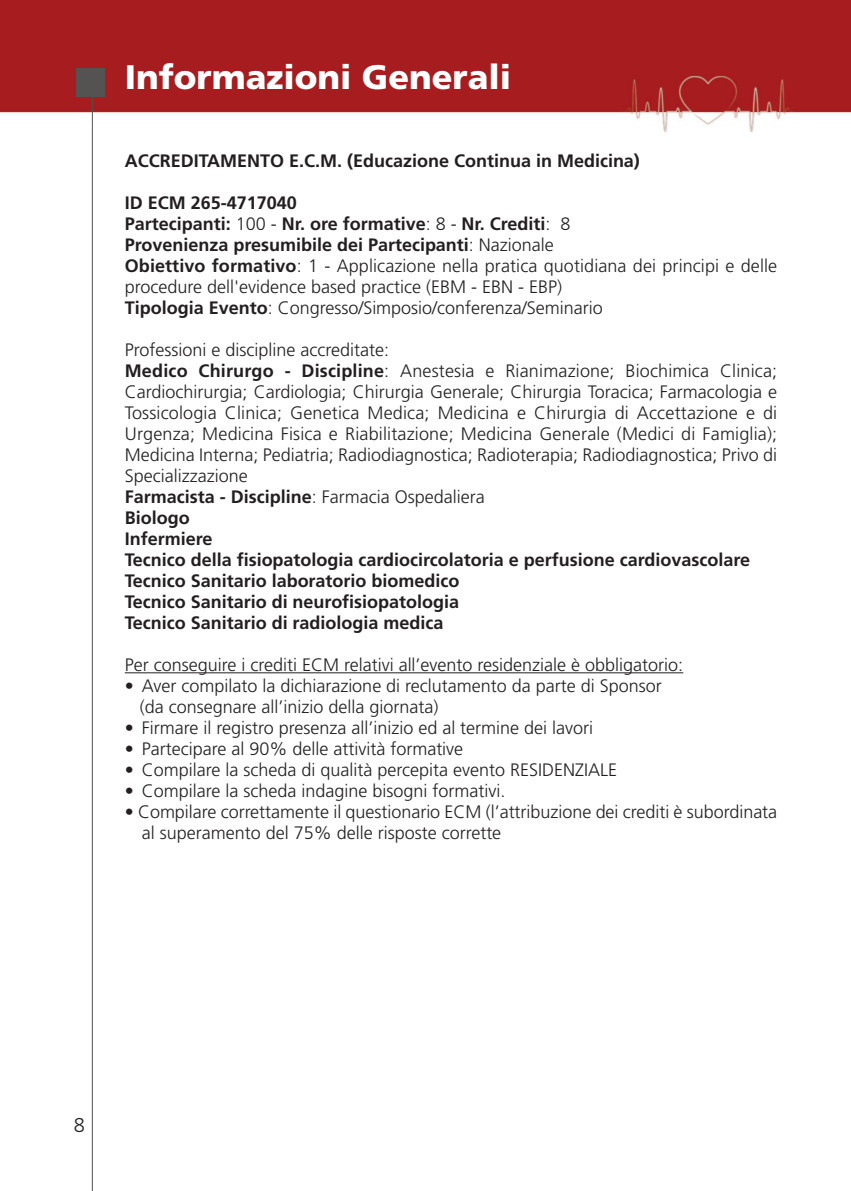
<style>
.page{position:relative;width:851px;height:1191px;background:#fff}
.page>*{position:absolute;margin:0;border:0;box-sizing:border-box;transform-origin:0 0}
.t1{font:900 34px "Frutiger";color:#fff}
.t2{font:300 20px "Frutiger";color:#231f20}
.t3{font:300 18px/21px "Frutiger";color:#231f20}
.t4{font:700 18px "Frutiger";color:#231f20}
.s1{font-weight:700}
</style>
<div class="page">
<img style="left:0;top:0;width:850px;height:1191px">
<hr style="left:92px;top:68px;width:1px;height:1123px;background:#555252">
<div style="left:77px;top:68px;width:28px;height:28px;background:#555252"></div>
<hr style="left:125px;top:672px;width:558px;height:1px;background:#231f20">
<h1 class="t1" style="left:125px;top:64px;width:388px">Informazioni Generali</h1>
<p class="t4" style="left:125px;top:153px;width:516px">ACCREDITAMENTO E.C.M. (Educazione Continua in Medicina)</p>
<p class="t3" style="left:125px;top:193px;width:653px"><span class="s1">ID ECM 265-4717040<br>Partecipanti:</span> 100 - <span class="s1">Nr. ore formative</span>: 8 - <span class="s1">Nr. Crediti</span>: 8<br><span class="s1">Provenienza presumibile dei Partecipanti</span>: Nazionale<br><span class="s1">Obiettivo formativo</span>: 1 - Applicazione nella pratica quotidiana dei principi e delle procedure dell'evidence based practice (EBM - EBN - EBP)<br><span class="s1">Tipologia Evento</span>: Congresso/Simposio/conferenza/Seminario</p>
<p class="t3" style="left:125px;top:340px;width:654px">Professioni e discipline accreditate:<br><span class="s1">Medico Chirurgo - Discipline</span>: Anestesia e Rianimazione; Biochimica Clinica; Cardiochirurgia; Cardiologia; Chirurgia Generale; Chirurgia Toracica; Farmacologia e Tossicologia Clinica; Genetica Medica; Medicina e Chirurgia di Accettazione e di Urgenza; Medicina Fisica e Riabilitazione; Medicina Generale (Medici di Famiglia); Medicina Interna; Pediatria; Radiodiagnostica; Radioterapia; Radiodiagnostica; Privo di Specializzazione<br><span class="s1">Farmacista - Discipline</span>: Farmacia Ospedaliera<br><span class="s1">Biologo<br>Infermiere<br>Tecnico della fisiopatologia cardiocircolatoria e perfusione cardiovascolare Tecnico Sanitario laboratorio biomedico<br>Tecnico Sanitario di neurofisiopatologia<br>Tecnico Sanitario di radiologia medica</span></p>
<p class="t3" style="left:125px;top:655px;width:560px">Per conseguire i crediti ECM relativi all’evento residenziale è obbligatorio:</p>
<p class="t3" style="left:140px;top:676px;width:523px;text-indent:-15px">• Aver compilato la dichiarazione di reclutamento da parte di Sponsor (da consegnare all’inizio della giornata)</p>
<p class="t3" style="left:125px;top:718px;width:470px">• Firmare il registro presenza all’inizio ed al termine dei lavori</p>
<p class="t3" style="left:125px;top:739px;width:340px">• Partecipare al 90% delle attività formative</p>
<p class="t3" style="left:125px;top:760px;width:493px">• Compilare la scheda di qualità percepita evento RESIDENZIALE</p>
<p class="t3" style="left:125px;top:781px;width:382px">• Compilare la scheda indagine bisogni formativi.</p>
<p class="t3" style="left:142px;top:802px;width:637px;text-indent:-17px">• Compilare correttamente il questionario ECM (l’attribuzione dei crediti è subordinata al superamento del 75% delle risposte corrette</p>
<p class="t2" style="left:74px;top:1117px;width:13px">8</p>
</div>
